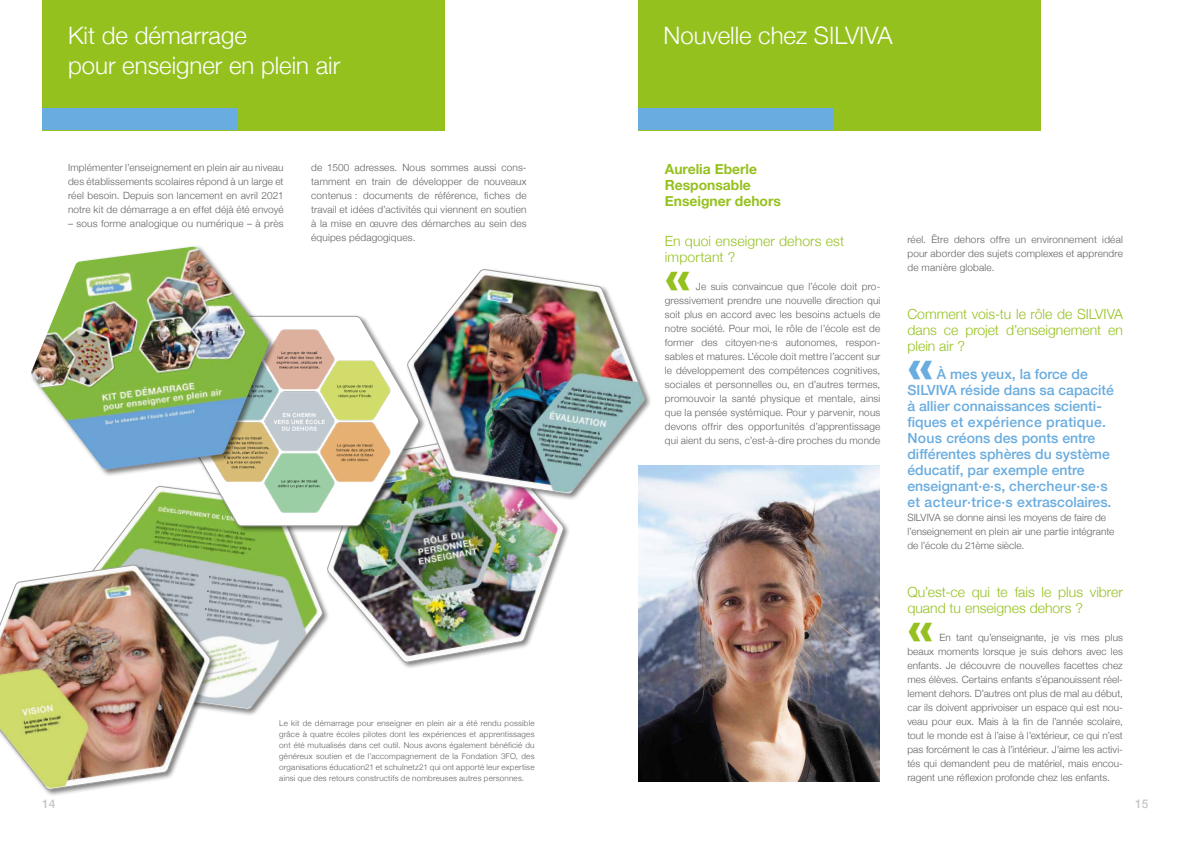
<style>
.page{position:relative;width:1191px;height:842px;background:#fff}
.page>*{position:absolute;margin:0;border:0;box-sizing:border-box;transform-origin:0 0}
.t1{font:700 48px "Univers";color:#95c11f}
.t2{font:700 48px "Univers";color:#69acdf}
.t3{font:300 24px/30px "Helvetica Neue";color:#fff}
.t4{font:500 14px/16px "Helvetica Neue";color:#69acdf}
.t5{font:300 14px/16px "Helvetica Neue";color:#95c11f}
.t6{font:700 14px/16px "Helvetica Neue";color:#95c11f}
.t7{font:500 12px "Helvetica Neue";color:#c6c6c6}
.t8{font:300 10px/14px "Helvetica Neue";letter-spacing:.015em;color:#616160;text-align:justify}
.t9{font:300 8px/11px "Helvetica Neue";letter-spacing:.025em;color:#616160;text-align:justify}
</style>
<div class="page">
<div style="left:326px;top:434px;width:245px;height:236px;background:#000;opacity:.5"></div>
<img style="left:330px;top:501px;width:234px;height:161px">
<div style="left:83px;top:485px;width:247px;height:232px;background:#000;opacity:.5"></div>
<svg style="left:84px;top:486px;width:239px;height:224px"></svg>
<div style="left:406px;top:268px;width:246px;height:233px;background:#000;opacity:.5"></div>
<img style="left:407px;top:269px;width:238px;height:226px">
<div style="left:177px;top:314px;width:249px;height:220px;background:#000;opacity:.5"></div>
<img style="left:178px;top:316px;width:241px;height:210px">
<div style="left:30px;top:245px;width:246px;height:232px;background:#000;opacity:.5"></div>
<img style="left:31px;top:247px;width:238px;height:222px">
<div style="left:638px;top:0;width:402px;height:130px;background:#95c11f"></div>
<div style="left:638px;top:108px;width:195px;height:22px;background:#69acdf"></div>
<div style="left:43px;top:0;width:402px;height:130px;background:#95c11f"></div>
<div style="left:43px;top:108px;width:195px;height:22px;background:#69acdf"></div>
<div style="left:0;top:563px;width:218px;height:234px;background:#000;opacity:.5"></div>
<img style="left:0;top:565px;width:211px;height:224px">
<img style="left:638px;top:465px;width:241px;height:317px">
<h2 class="t3" style="left:68px;top:19px;width:274px">Kit de démarrage<br>pour enseigner en plein air</h2>
<h2 class="t3" style="left:663px;top:19px;width:231px">Nouvelle chez SILVIVA</h2>
<p class="t8" style="left:68px;top:160px;width:217px">Implémenter lʼenseignement en plein air au niveau des établissements scolaires répond à un large et réel besoin. Depuis son lancement en avril 2021 notre kit de démarrage a en effet déjà été envoyé</p>
<p class="t8" style="left:68px;top:216px;width:217px">– sous forme analogique ou numérique – à près</p>
<p class="t8" style="left:311px;top:160px;width:217px">de 1500 adresses. Nous sommes aussi cons&shy;tamment en train de développer de nouveaux contenus : documents de référence, fiches de travail et idées dʼactivités qui viennent en soutien à la mise en œuvre des démarches au sein des équipes pédagogiques.</p>
<p class="t9" style="left:279px;top:717px;width:257px">Le kit de démarrage pour enseigner en plein air a été rendu possible grâce à quatre écoles pilotes dont les expériences et apprentissages ont été mutualisés dans cet outil. Nous avons également bénéficié du généreux soutien et de lʼaccompagnement de la Fondation 3FO, des organisations éducation21 et schulnetz21 qui ont apporté leur expertise ainsi que des retours constructifs de nombreuses autres personnes.</p>
<h3 class="t6" style="left:665px;top:161px;width:118px">Aurelia Eberle<br>Responsable<br>Enseigner dehors</h3>
<h3 class="t5" style="left:665px;top:232px;width:181px">En quoi enseigner dehors est important ?</h3>
<h1 class="t1" style="left:665px;top:248px;width:28px">«</h1>
<p class="t8" style="left:665px;top:279px;width:217px;text-indent:31px">Je suis convaincue que lʼécole doit pro&shy;gressivement prendre une nouvelle direction qui soit plus en accord avec les besoins actuels de notre société. Pour moi, le rôle de lʼécole est de former des citoyen·ne·s autonomes, respon&shy;sables et matures. Lʼécole doit mettre lʼaccent sur le développement des compétences cognitives, sociales et personnelles ou, en dʼautres termes, promouvoir la santé physique et mentale, ainsi que la pensée systémique. Pour y parvenir, nous devons offrir des opportunités dʼapprentissage qui aient du sens, cʼest-à-dire proches du monde</p>
<p class="t8" style="left:907px;top:232px;width:217px">réel. Être dehors offre un environnement idéal pour aborder des sujets complexes et apprendre de manière globale.</p>
<h3 class="t5" style="left:907px;top:305px;width:217px;text-align:justify">Comment vois-tu le rôle de SILVIVA dans ce projet dʼenseignement en plein air ?</h3>
<h1 class="t2" style="left:907px;top:337px;width:28px">«</h1>
<p class="t4" style="left:907px;top:365px;width:208px;text-indent:29px">À mes yeux, la force de<br>SILVIVA réside dans sa capacité à allier connaissances scienti&shy;fiques et expérience pratique.<br>Nous créons des ponts entre différentes sphères du système éducatif, par exemple entre enseignant·e·s, chercheur·se·s et acteur·trice·s extrascolaires.</p>
<p class="t8" style="left:907px;top:510px;width:208px;text-align:left">SILVIVA se donne ainsi les moyens de faire de lʼenseignement en plein air une partie intégrante de lʼécole du 21ème siècle.</p>
<h3 class="t5" style="left:907px;top:583px;width:217px">Quʼest-ce qui te fais le plus vibrer quand tu enseignes dehors ?</h3>
<h1 class="t1" style="left:907px;top:599px;width:28px">«</h1>
<p class="t8" style="left:907px;top:630px;width:217px;text-indent:32px">En tant quʼenseignante, je vis mes plus beaux moments lorsque je suis dehors avec les enfants. Je découvre de nouvelles facettes chez mes élèves. Certains enfants sʼépanouissent réel&shy;lement dehors. Dʼautres ont plus de mal au début, car ils doivent apprivoiser un espace qui est nou&shy;veau pour eux. Mais à la fin de lʼannée scolaire, tout le monde est à lʼaise à lʼextérieur, ce qui nʼest pas forcément le cas à lʼintérieur. Jʼaime les activi&shy;tés qui demandent peu de matériel, mais encou&shy;ragent une réflexion profonde chez les enfants.</p>
<p class="t7" style="left:42px;top:794px;width:15px">14</p>
<p class="t7" style="left:1135px;top:794px;width:15px">15</p>
</div>
